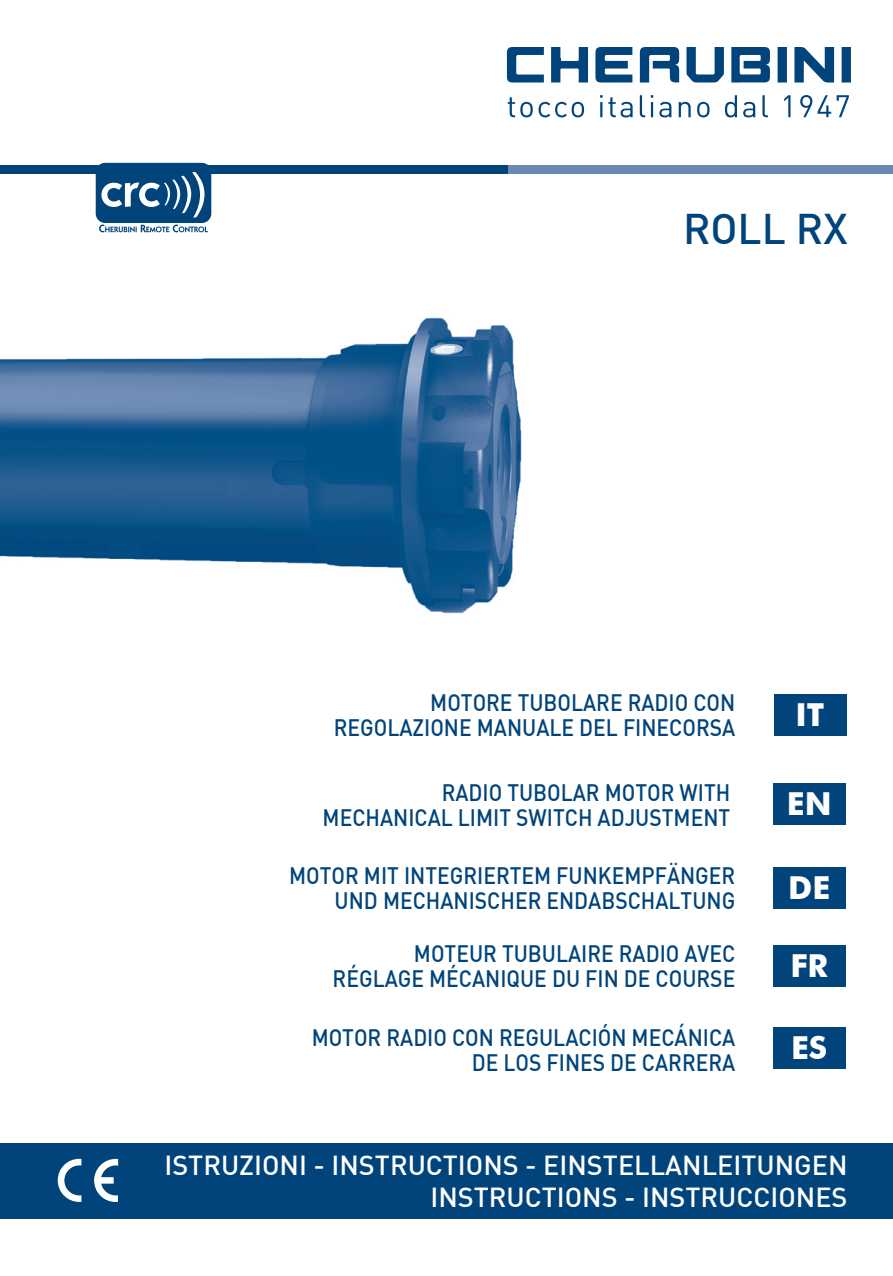
<style>
.page{position:relative;width:893px;height:1276px;background:#fff}
.page>*{position:absolute;margin:0;border:0;box-sizing:border-box;transform-origin:0 0}
.t1{font:500 42px "DIN";color:#00447b}
.t2{font:700 31.5px "Futura BT";color:#fff}
.t3{font:500 27px/32.4px "DIN";color:#fff;text-align:right}
.t4{font:500 23.4px/25.2px "DIN";color:#00447b;text-align:right;scale:.9 1}
</style>
<div class="page">
<div style="left:0;top:1143px;width:893px;height:75px;background:#00447b"></div>
<div style="left:388px;top:165px;width:505px;height:9px;background:#6988b2"></div>
<svg style="left:94px;top:1159px;width:24px;height:43px"></svg>
<svg style="left:58px;top:1158px;width:23px;height:44px"></svg>
<svg style="left:508px;top:97px;width:25px;height:20px"></svg>
<svg style="left:539px;top:102px;width:45px;height:15px"></svg>
<svg style="left:600px;top:95px;width:33px;height:22px"></svg>
<svg style="left:640px;top:95px;width:5px;height:22px"></svg>
<svg style="left:651px;top:95px;width:2px;height:22px"></svg>
<svg style="left:659px;top:102px;width:12px;height:15px"></svg>
<svg style="left:679px;top:102px;width:12px;height:15px"></svg>
<svg style="left:697px;top:102px;width:12px;height:15px"></svg>
<svg style="left:725px;top:95px;width:12px;height:22px"></svg>
<svg style="left:743px;top:102px;width:12px;height:15px"></svg>
<svg style="left:762px;top:95px;width:6px;height:22px"></svg>
<svg style="left:784px;top:95px;width:6px;height:22px"></svg>
<svg style="left:800px;top:95px;width:31px;height:22px"></svg>
<svg style="left:837px;top:95px;width:12px;height:22px"></svg>
<div style="left:842px;top:47px;width:9px;height:36px;background:#00447b"></div>
<div style="left:778px;top:47px;width:9px;height:36px;background:#00447b"></div>
<svg style="left:507px;top:47px;width:37px;height:35px"></svg>
<svg style="left:551px;top:47px;width:37px;height:35px"></svg>
<svg style="left:595px;top:47px;width:37px;height:35px"></svg>
<svg style="left:686px;top:47px;width:38px;height:35px"></svg>
<svg style="left:731px;top:47px;width:39px;height:36px"></svg>
<svg style="left:794px;top:47px;width:40px;height:36px"></svg>
<svg style="left:640px;top:47px;width:39px;height:36px"></svg>
<div style="left:0;top:165px;width:508px;height:9px;background:#00447b"></div>
<div style="left:773px;top:694px;width:73px;height:41px;background:#00447b"></div>
<div style="left:773px;top:783px;width:73px;height:41px;background:#00447b"></div>
<div style="left:773px;top:866px;width:73px;height:42px;background:#00447b"></div>
<div style="left:773px;top:944px;width:73px;height:42px;background:#00447b"></div>
<div style="left:773px;top:1027px;width:73px;height:42px;background:#00447b"></div>
<div style="left:96px;top:163px;width:115px;height:60px;background:#00447b;border-radius:9px"></div>
<svg style="left:101px;top:172px;width:104px;height:46px"></svg>
<svg style="left:99px;top:225px;width:109px;height:7px"></svg>
<img style="left:0;top:317px;width:522px;height:297px">
<p class="t1" style="left:683px;top:202px;width:166px">ROLL RX</p>
<p class="t4" style="left:334px;top:689px;width:448px">MOTORE TUBOLARE RADIO CON<br>REGOLAZIONE MANUALE DEL FINECORSA</p>
<p class="t4" style="left:323px;top:779px;width:454px">RADIO TUBOLAR MOTOR WITH<br>MECHANICAL LIMIT SWITCH ADJUSTMENT</p>
<p class="t4" style="left:289px;top:862px;width:497px">MOTOR MIT INTEGRIERTEM FUNKEMPFÄNGER<br>UND MECHANISCHER ENDABSCHALTUNG</p>
<p class="t4" style="left:333px;top:940px;width:449px">MOTEUR TUBULAIRE RADIO AVEC<br>RÉGLAGE MÉCANIQUE DU FIN DE COURSE</p>
<p class="t4" style="left:312px;top:1024px;width:472px">MOTOR RADIO CON REGULACIÓN MECÁNICA<br>DE LOS FINES DE CARRERA</p>
<p class="t2" style="left:795px;top:696px;width:30px">IT</p>
<p class="t2" style="left:787px;top:785px;width:46px">EN</p>
<p class="t2" style="left:788px;top:868px;width:44px">DE</p>
<p class="t2" style="left:790px;top:946px;width:39px">FR</p>
<p class="t2" style="left:791px;top:1029px;width:38px">ES</p>
<p class="t3" style="left:164px;top:1148px;width:685px">ISTRUZIONI - INSTRUCTIONS - EINSTELLANLEITUNGEN<br>INSTRUCTIONS - INSTRUCCIONES</p>
</div>
